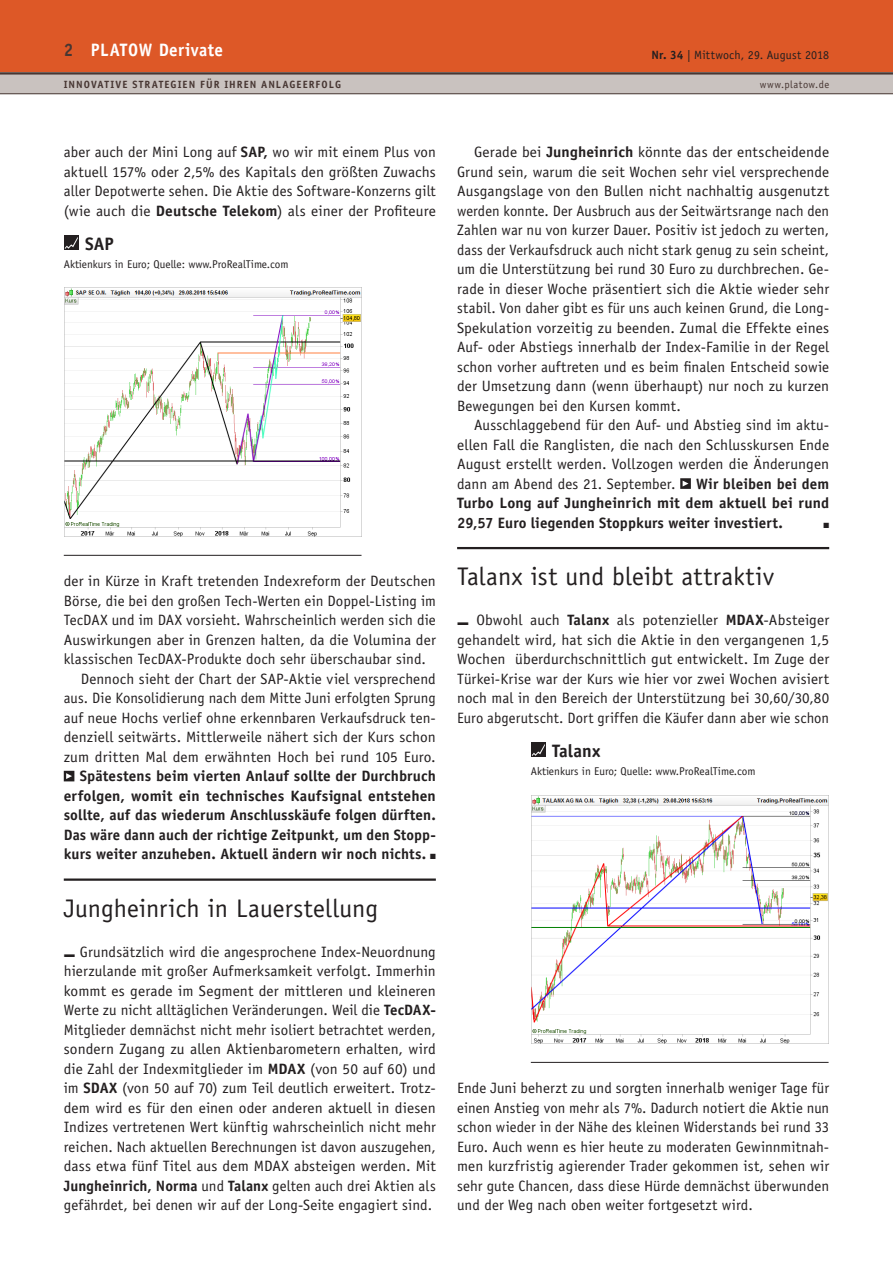
<style>
.page{position:relative;width:893px;height:1263px;background:#fff}
.page>*{position:absolute;margin:0;border:0;box-sizing:border-box;transform-origin:0 0}
.t1{font:25.5px "Officina Sans Std";letter-spacing:.01em;color:#231f20}
.t2{font:700 18px "Officina Sans Std";color:#fff;scale:.95 1}
.t3{font:700 18px "Officina Sans Std";color:#231f20}
.t4{font:15px/19.5px "Officina Sans Std";letter-spacing:.005em;color:#231f20;text-align:justify}
.t5{font:700 15px/19.5px "Officina Sans Std";letter-spacing:.01em;color:#231f20;text-align:justify}
.t6{font:12px "Officina Sans Std";letter-spacing:.01em;color:#231f20}
.t7{font:11.25px "Officina Sans Std";color:#231f20}
.t8{font:700 10.5px "Officina Sans Std";letter-spacing:.095em;color:#473632}
.t9{font:10.5px "Officina Sans Std";letter-spacing:.045em;color:#473632}
.t10{font:7.5px "Zapf Dingbats";color:#231f20}
.s1{color:#473632}
.s2{font-weight:700}
</style>
<div class="page">
<div style="left:0;top:0;width:893px;height:72px;background:#dd5827"></div>
<div style="left:0;top:72px;width:893px;height:22px;background:#c9c2bf"></div>
<hr style="left:0;top:72px;width:893px;height:3px;background:#473632">
<hr style="left:0;top:94px;width:893px;height:1px;background:#473632">
<hr style="left:64px;top:878px;width:372px;height:3px;background:#231f20">
<hr style="left:457px;top:547px;width:372px;height:2px;background:#231f20">
<svg style="left:64px;top:771px;width:10px;height:10px"></svg>
<svg style="left:680px;top:478px;width:11px;height:11px"></svg>
<hr style="left:64px;top:555px;width:297px;height:1px;background:#231f20">
<img style="left:64px;top:288px;width:298px;height:249px">
<div style="left:64px;top:235px;width:15px;height:15px;background:#231f20"></div>
<svg style="left:65px;top:237px;width:13px;height:12px"></svg>
<hr style="left:531px;top:1062px;width:298px;height:1px;background:#231f20">
<img style="left:531px;top:795px;width:298px;height:249px">
<div style="left:531px;top:742px;width:15px;height:15px;background:#231f20"></div>
<svg style="left:532px;top:744px;width:13px;height:12px"></svg>
<p class="t2" style="left:64px;top:39px;width:49px"><span class="s1">2</span> PLATO</p>
<p class="t2" style="left:139px;top:39px;width:90px">W Derivate</p>
<p class="t6" style="left:651px;top:47px;width:179px"><span class="s2">Nr. 34</span> | Mittwoch, 29. August 2018</p>
<p class="t8" style="left:64px;top:78px;width:279px">Innovative Strategien für Ihren Anlageerfolg</p>
<p class="t9" style="left:760px;top:79px;width:71px">www.platow.de</p>
<p class="t4" style="left:64px;top:143px;width:374px">aber auch der Mini Long auf <span class="s2">SAP,</span> wo wir mit einem Plus von aktuell 157% oder 2,5% des Kapitals den größten Zuwachs aller Depotwerte sehen. Die Aktie des Software-Konzerns gilt (wie auch die <span class="s2">Deutsche Telekom</span>) als einer der Profiteure</p>
<p class="t3" style="left:85px;top:233px;width:30px">SAP</p>
<p class="t7" style="left:64px;top:258px;width:226px">Aktienkurs in Euro; Quelle: www.ProRealTime.com</p>
<p class="t4" style="left:64px;top:572px;width:374px">der in Kürze in Kraft tretenden Indexreform der Deutschen</p>
<p class="t4" style="left:64px;top:591px;width:374px">Börse, die bei den großen Tech-Werten ein Doppel-Listing im</p>
<p class="t4" style="left:64px;top:611px;width:374px">TecDAX und im DAX vorsieht. Wahrscheinlich werden sich die</p>
<p class="t4" style="left:64px;top:630px;width:374px">Auswirkungen aber in Grenzen halten, da die Volumina der</p>
<p class="t4" style="left:64px;top:650px;width:364px">klassischen TecDAX-Produkte doch sehr überschaubar sind.</p>
<p class="t4" style="left:81px;top:669px;width:357px">Dennoch sieht der Chart der SAP-Aktie viel versprechend</p>
<p class="t4" style="left:64px;top:689px;width:374px">aus. Die Konsolidierung nach dem Mitte Juni erfolgten Sprung</p>
<p class="t4" style="left:64px;top:708px;width:374px">auf neue H ochs verlief ohne erkennbaren Verkaufsdruck ten-</p>
<p class="t4" style="left:64px;top:728px;width:374px">denziell seitwärts. Mittlerweile nähert sich der Kurs schon</p>
<p class="t4" style="left:64px;top:747px;width:374px">zum dritten Mal dem erwähnten H och bei rund 105 Euro.</p>
<p class="t5" style="left:64px;top:766px;width:374px;text-indent:16px">Spätestens beim vierten Anlauf sollte der Durchbruch erfolgen, womit ein technisches Kaufsignal entstehen sollte, auf das wiederum Anschlusskäufe folgen dürften.<br>Das wäre dann auch der richtige Zeitpunkt, um den Stopp&shy;kurs weiter anzuheben. Aktuell ändern wir noch nichts. ■</p>
<h1 class="t1" style="left:64px;top:893px;width:316px">Jungheinrich in Lauerstellung</h1>
<p class="t4" style="left:64px;top:942px;width:374px">■ Grundsätzlich wird die angesprochene Index-Neuordnung hierzulande mit großer Aufmerksamkeit verfolgt. Immerhin kommt es gerade im Segment der mittleren und kleineren Werte zu nicht alltäglichen Veränderungen. Weil die <span class="s2">TecDAX-</span>Mitglieder demnächst nicht mehr isoliert betrachtet werden, sondern Zugang zu allen Aktienbarometern erhalten, wird die Zahl der Indexmitglieder im <span class="s2">MDAX</span> (von 50 auf 60) und im <span class="s2">SDAX</span> (von 50 auf 70) zum Teil deutlich erweitert. Trotz&shy;dem wird es für den einen oder anderen aktuell in diesen Indizes vertretenen Wert künftig wahrscheinlich nicht mehr reichen. Nach aktuellen Berechnungen ist davon auszugehen, dass etwa fünf Titel aus dem MDAX absteigen werden. Mit <span class="s2">Jungheinrich, Norma</span> und <span class="s2">Talanx</span> gelten auch drei Aktien als gefährdet, bei denen wir auf der Long-Seite engagiert sind.</p>
<p class="t4" style="left:457px;top:143px;width:374px;text-indent:17px">Gerade bei <span class="s2">Jungheinrich</span> könnte das der entscheidende Grund sein, warum die seit Wochen sehr viel versprechende Ausgangslage von den Bullen nicht nachhaltig ausgenutzt werden konnte. Der Ausbruch aus der Seitwärtsrange nach den Zahlen war nu von kurzer Dauer. Positiv ist jedoch zu werten, dass der Verkaufsdruck auch nicht stark genug zu sein scheint, um die U nterstützung bei rund 30 Euro zu durchbrechen. Ge&shy;rade in dieser Woche präsentiert sich die Aktie wieder sehr stabil. Von daher gibt es für uns auch keinen Grund, die Long-Spekulation vorzeitig zu beenden. Zumal die Effekte eines Auf- oder Abstiegs innerhalb der Index-Familie in der Regel schon vorher auftreten und es beim finalen Entscheid sowie der U msetzung dann (wenn überhaupt) nur noch zu kurzen Bewegungen bei den Kursen kommt.</p>
<p class="t4" style="left:457px;top:416px;width:374px;text-indent:17px">Ausschlaggebend für den Auf- und Abstieg sind im aktu&shy;ellen Fall die Ranglisten, die nach den Schlusskursen Ende August erstellt werden. Vollzogen werden die Änderungen dann am Abend des 21. September.</p>
<p class="t5" style="left:457px;top:474px;width:374px;text-indent:239px">Wir bleiben bei dem Turbo Long auf Jungheinrich mit dem aktuell bei rund 29,57 Euro liegenden Stoppkurs weiter investiert.</p>
<p class="t10" style="left:823px;top:522px;width:7px">■</p>
<h1 class="t1" style="left:457px;top:562px;width:318px">Talanx ist und bleibt attraktiv</h1>
<p class="t4" style="left:457px;top:611px;width:374px">■ Obwohl auch <span class="s2">Talanx</span> als potenzieller <span class="s2">MDAX</span>-Absteiger gehandelt wird, hat sich die Aktie in den vergangenen 1,5<br>Wochen überdurchschnittlich gut entwickelt. Im Zuge der Türkei-Krise war der Kurs wie hier vor zwei Wochen avisiert noch mal in den Bereich der Unterstützung bei 30,60/30,80<br>Euro abgerutscht. Dort griffen die Käufer dann aber wie schon</p>
<p class="t3" style="left:546px;top:740px;width:56px">Talanx</p>
<p class="t7" style="left:531px;top:765px;width:226px">Aktienkurs in Euro; Quelle: www.ProRealTime.com</p>
<p class="t4" style="left:457px;top:1079px;width:374px">Ende Juni beherzt zu und sorgten innerhalb weniger Tage für einen Anstieg von mehr als 7%. Dadurch notiert die Aktie nun schon wieder in der Nähe des kleinen Widerstands bei rund 33<br>Euro. Auch wenn es hier heute zu moderaten Gewinnmitnah&shy;men kurzfristig agierender Trader gekommen ist, sehen wir sehr gute Chancen, dass diese H ürde demnächst überwunden und der Weg nach oben weiter fortgesetzt wird.</p>
</div>
